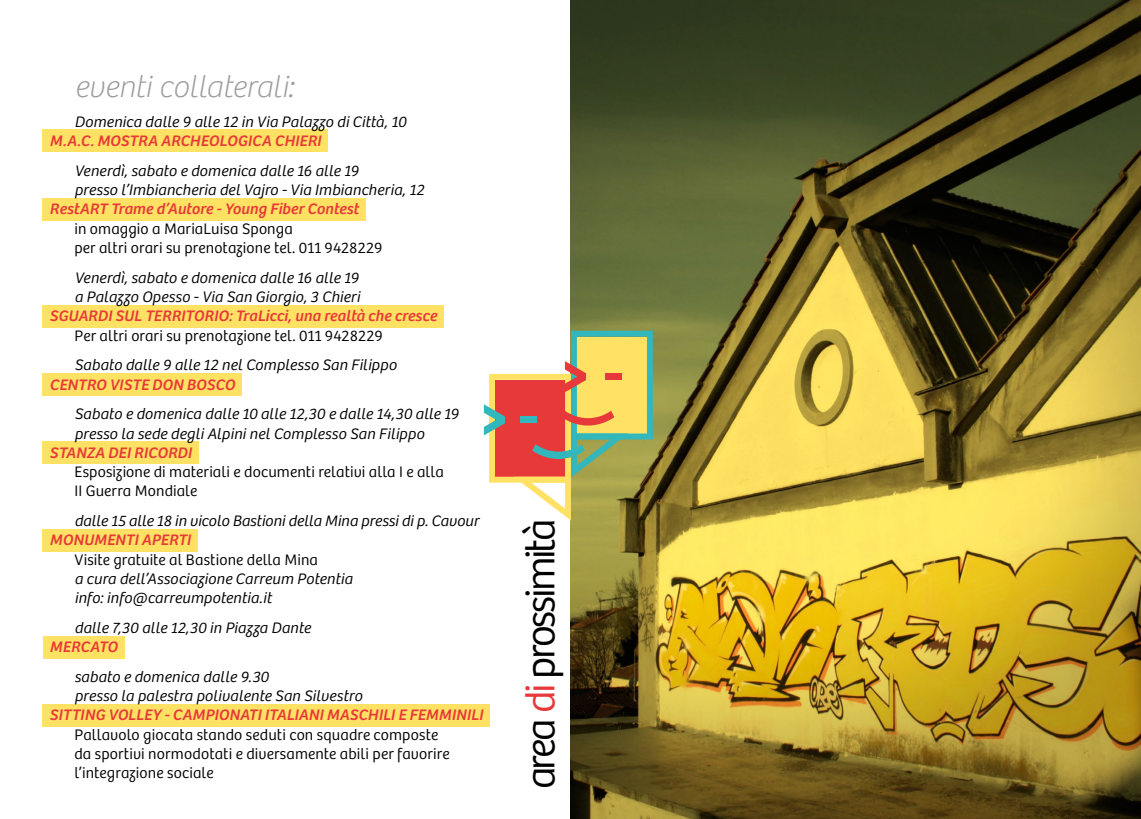
<style>
.page{position:relative;width:1141px;height:819px;background:#fff}
.page>*{position:absolute;margin:0;border:0;box-sizing:border-box;transform-origin:0 0}
.t1{font:300 42px "Bree";letter-spacing:-.06em;color:#000}
.t2{font:italic 100 31.5px "Bree";letter-spacing:-.01em;color:#9d9d9c}
.t3{font:italic 300 15.75px/19.2px "Bree";letter-spacing:.005em;color:#000}
.t4{font:300 15.75px/19.2px "Bree";letter-spacing:.005em;color:#000}
.t5{font:italic 15.75px "Bree";letter-spacing:.01em;color:#e73939}
.s1{color:#e73939}
</style>
<div class="page">
<img style="left:570px;top:0;width:571px;height:819px">
<div style="left:43px;top:130px;width:285px;height:22px;background:#ffe163"></div>
<div style="left:43px;top:198px;width:323px;height:22px;background:#ffe163"></div>
<div style="left:43px;top:305px;width:401px;height:22px;background:#ffe163"></div>
<div style="left:43px;top:373px;width:199px;height:22px;background:#ffe163"></div>
<div style="left:43px;top:441px;width:156px;height:22px;background:#ffe163"></div>
<div style="left:43px;top:529px;width:155px;height:22px;background:#ffe163"></div>
<div style="left:43px;top:636px;width:82px;height:22px;background:#ffe163"></div>
<div style="left:43px;top:704px;width:447px;height:22px;background:#ffe163"></div>
<svg style="left:484px;top:331px;width:169px;height:189px"></svg>
<div style="left:605px;top:373px;width:17px;height:7px;background:#e73939"></div>
<h2 class="t2" style="left:74px;top:69px;width:221px">eventi collaterali:</h2>
<p class="t3" style="left:74px;top:112px;width:333px">Domenica dalle 9 alle 12 in Via Palazzo di Città, 10</p>
<p class="t5" style="left:50px;top:132px;width:273px">M.A.C. MOSTRA ARCHEOLOGICA CHIERI</p>
<p class="t3" style="left:74px;top:161px;width:351px">Venerdì, sabato e domenica dalle 16 alle 19<br>presso l’Imbiancheria del Vajro - Via Imbiancheria, 12</p>
<p class="t5" style="left:50px;top:200px;width:311px">RestART Trame d’Autore - Young Fiber Contest</p>
<p class="t4" style="left:74px;top:219px;width:310px">in omaggio a MariaLuisa Sponga<br>per altri orari su prenotazione tel. 011 9428229</p>
<p class="t3" style="left:74px;top:268px;width:287px">Venerdì, sabato e domenica dalle 16 alle 19 a Palazzo Opesso - Via San Giorgio, 3 Chieri</p>
<p class="t5" style="left:50px;top:307px;width:389px">SGUARDI SUL TERRITORIO: TraLicci, una realtà che cresce</p>
<p class="t4" style="left:74px;top:326px;width:310px">Per altri orari su prenotazione tel. 011 9428229</p>
<p class="t3" style="left:74px;top:356px;width:324px">Sabato dalle 9 alle 12 nel Complesso San Filippo</p>
<p class="t5" style="left:50px;top:375px;width:187px">CENTRO VISTE DON BOSCO</p>
<p class="t3" style="left:74px;top:405px;width:386px">Sabato e domenica dalle 10 alle 12,30 e dalle 14,30 alle 19 presso la sede degli Alpini nel Complesso San Filippo</p>
<p class="t5" style="left:50px;top:443px;width:144px">STANZA DEI RICORDI</p>
<p class="t4" style="left:74px;top:462px;width:371px">Esposizione di materiali e documenti relativi alla I e alla<br>II Guerra Mondiale</p>
<p class="t3" style="left:74px;top:511px;width:406px">dalle 15 alle 18 in vicolo Bastioni della Mina pressi di p. Cavour</p>
<p class="t5" style="left:50px;top:531px;width:143px">MONUMENTI APERTI</p>
<p class="t4" style="left:74px;top:550px;width:245px">Visite gratuite al Bastione della Mina</p>
<p class="t3" style="left:74px;top:569px;width:280px">a cura dell’Associazione Carreum Potentia info: info@carreumpotentia.it</p>
<p class="t3" style="left:74px;top:618px;width:238px">dalle 7,30 alle 12,30 in Piazza Dante</p>
<p class="t5" style="left:50px;top:638px;width:70px">MERCATO</p>
<p class="t3" style="left:74px;top:667px;width:289px">sabato e domenica dalle 9.30<br>presso la palestra polivalente San Silvestro</p>
<p class="t5" style="left:50px;top:706px;width:435px">SITTING VOLLEY - CAMPIONATI ITALIANI MASCHILI E FEMMINILI</p>
<p class="t4" style="left:74px;top:725px;width:377px">Pallavolo giocata stando seduti con squadre composte da sportivi normodotati e diversamente abili per favorire l’integrazione sociale</p>
<h1 class="t1" style="left:516px;top:789px;width:272px;rotate:-90deg">area <span class="s1">di</span> prossimità</h1>
</div>
